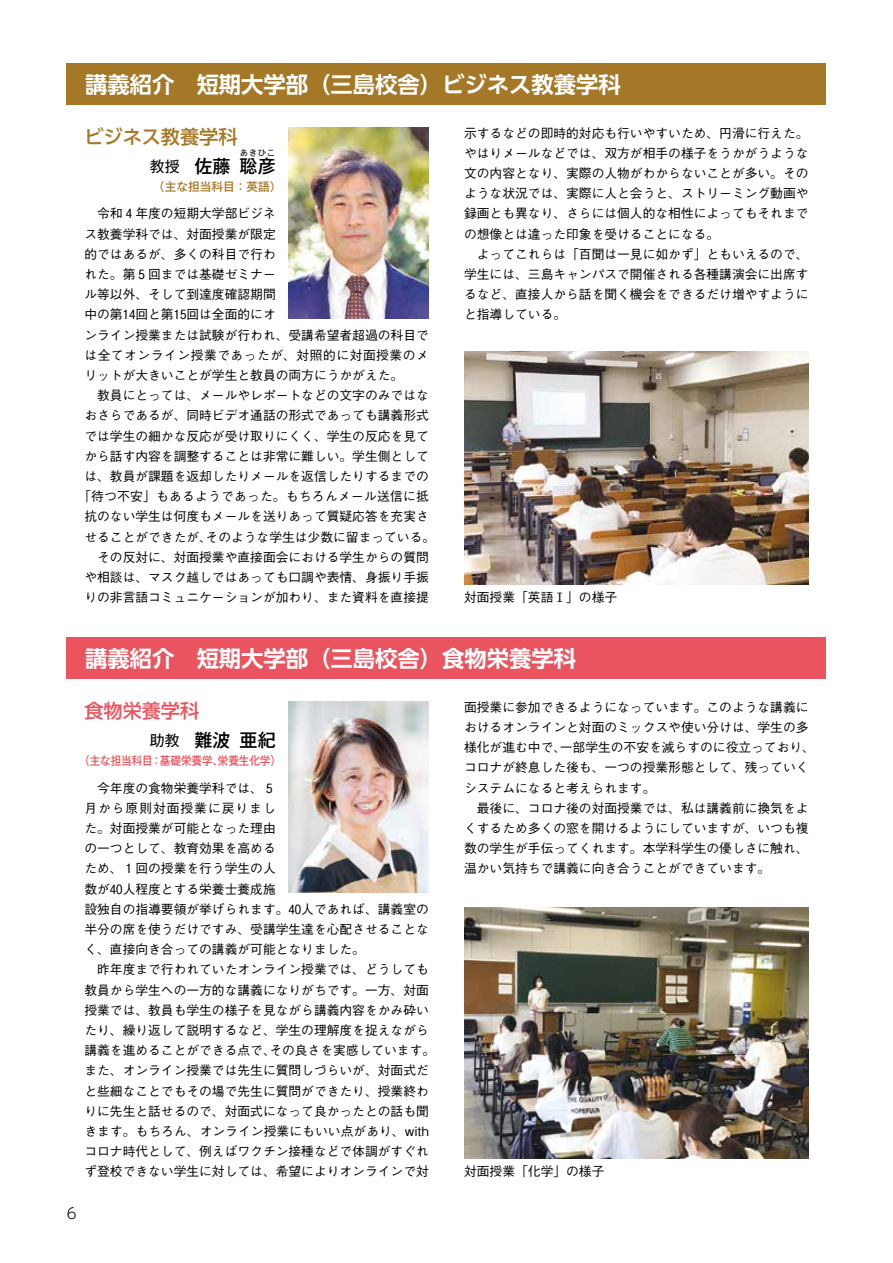
<style>
.page{position:relative;width:893px;height:1263px;background:#fff}
.page>*{position:absolute;margin:0;border:0;box-sizing:border-box;transform-origin:0 0}
.t1{font:700 22.35px "UD Shin Go Pr 6 N De";color:#fff}
.t2{font:500 19.2px "UD Shin Go Pr 6 N";color:#a57827}
.t3{font:500 19.2px "UD Shin Go Pr 6 N";color:#ea545e}
.t4{font:500 18px "Gothic MB101 Pr 6 N";color:#000}
.t5{font:14.85px "Gothic MB101 Pr 6 N";color:#000}
.t6{font:300 14.85px "UD Shin Go Pr 6 N";color:#000}
.t7{font:500 12.75px/20.2px "Gothic BBB Pr 6 N";color:#000}
.t8{font:500 12.75px "Gothic BBB Pr 6 N";letter-spacing:.02em;color:#000}
.t9{font:500 12.75px "Gothic BBB Pr 6 N";letter-spacing:.04em;color:#000}
.t10{font:500 11.7px "Gothic MB101 Pr 6 N";color:#ea545e;scale:.9 1}
.t11{font:500 11.7px "Gothic MB101 Pr 6 N";color:#a57827}
.t12{font:500 8.55px "Gothic MB101 Pr 6 N";color:#000}
.s1{font-weight:500;font-size:18px}
.s2{font-weight:400;font-size:14.85px}
</style>
<div class="page">
<div style="left:67px;top:64px;width:759px;height:41px;background:#a57827"></div>
<img style="left:288px;top:127px;width:141px;height:192px">
<img style="left:464px;top:352px;width:345px;height:233px">
<div style="left:67px;top:638px;width:759px;height:41px;background:#ea545e"></div>
<img style="left:288px;top:701px;width:141px;height:192px">
<img style="left:464px;top:908px;width:345px;height:251px">
<h1 class="t1" style="left:85px;top:66px;width:537px">講義紹介　短期大学部（三島校舎）ビジネス教養学科</h1>
<h2 class="t2" style="left:84px;top:121px;width:155px">ビジネス教養学科</h2>
<p class="t5" style="left:150px;top:154px;width:109px">教授　<span class="s1">佐藤聡</span></p>
<p class="t12" style="left:240px;top:146px;width:37px">あきひこ</p>
<h3 class="t4" style="left:258px;top:151px;width:20px">彦</h3>
<p class="t11" style="left:153px;top:177px;width:130px">（主な担当科目：英語）</p>
<p class="t7" style="left:84px;top:203px;width:193px">　令和４年度の短期大学部ビジネ</p>
<p class="t7" style="left:84px;top:223px;width:193px">ス教養学科では、対面授業が限定</p>
<p class="t7" style="left:84px;top:243px;width:193px">的ではあるが、多くの科目で行わ</p>
<p class="t7" style="left:84px;top:263px;width:193px">れた。第５回までは基礎ゼミナー</p>
<p class="t7" style="left:84px;top:283px;width:193px">ル等以外、そして到達度確認期間</p>
<p class="t7" style="left:84px;top:304px;width:193px">中の第14回と第15回は全面的にオ</p>
<p class="t7" style="left:84px;top:324px;width:346px">ンライン授業または試験が行われ、受講希望者超過の科目で</p>
<p class="t9" style="left:84px;top:345px;width:346px">は全てオンライン授業であったが、対照的に対面授業のメ</p>
<p class="t7" style="left:84px;top:364px;width:320px">リットが大きいことが学生と教員の両方にうかがえた。</p>
<p class="t7" style="left:84px;top:384px;width:346px">　教員にとっては、メールやレポートなどの文字のみではな</p>
<p class="t7" style="left:84px;top:405px;width:346px">おさらであるが、同時ビデオ通話の形式であっても講義形式</p>
<p class="t7" style="left:84px;top:425px;width:346px">では学生の細かな反応が受け取りにくく、学生の反応を見て</p>
<p class="t7" style="left:84px;top:445px;width:346px">から話す内容を調整することは非常に難しい。学生側として</p>
<p class="t7" style="left:84px;top:465px;width:346px">は、教員が課題を返却したりメールを返信したりするまでの</p>
<p class="t8" style="left:78px;top:486px;width:352px">「待つ不安」もあるようであった。もちろんメール送信に抵</p>
<p class="t7" style="left:84px;top:506px;width:346px">抗のない学生は何度もメールを送りあって質疑応答を充実さ</p>
<p class="t7" style="left:84px;top:526px;width:352px">せることができたが、そのような学生は少数に留まっている。</p>
<p class="t7" style="left:84px;top:546px;width:346px">　その反対に、対面授業や直接面会における学生からの質問</p>
<p class="t7" style="left:84px;top:566px;width:346px">や相談は、マスク越しではあっても口調や表情、身振り手振</p>
<p class="t7" style="left:84px;top:586px;width:346px">りの非言語コミュニケーションが加わり、また資料を直接提</p>
<p class="t7" style="left:464px;top:122px;width:346px">示するなどの即時的対応も行いやすいため、円滑に行えた。やはりメールなどでは、双方が相手の様子をうかがうような文の内容となり、実際の人物がわからないことが多い。そのような状況では、実際に人と会うと、ストリーミング動画や録画とも異なり、さらには個人的な相性によってもそれまでの想像とは違った印象を受けることになる。<br>　よってこれらは「百聞は一見に如かず」ともいえるので、学生には、三島キャンパスで開催される各種講演会に出席するなど、直接人から話を聞く機会をできるだけ増やすようにと指導している。</p>
<p class="t7" style="left:464px;top:586px;width:155px">対面授業「英語Ⅰ」の様子</p>
<h1 class="t1" style="left:85px;top:640px;width:493px">講義紹介　短期大学部（三島校舎）食物栄養学科</h1>
<h2 class="t3" style="left:84px;top:695px;width:116px">食物栄養学科</h2>
<h3 class="t4" style="left:150px;top:725px;width:127px"><span class="s2">助教　</span>難波亜紀</h3>
<p class="t10" style="left:79px;top:751px;width:226px">（主な担当科目：基礎栄養学、栄養生化学）</p>
<p class="t7" style="left:84px;top:777px;width:352px">　今年度の食物栄養学科では、５<br>月から原則対面授業に戻りまし<br>た。対面授業が可能となった理由<br>の一つとして、教育効果を高める<br>ため、１回の授業を行う学生の人<br>数が40人程度とする栄養士養成施<br>設独自の指導要領が挙げられます。40人であれば、講義室の半分の席を使うだけですみ、受講学生達を心配させることなく、直接向き合っての講義が可能となりました。<br>　昨年度まで行われていたオンライン授業では、どうしても教員から学生への一方的な講義になりがちです。一方、対面授業では、教員も学生の様子を見ながら講義内容をかみ砕いたり、繰り返して説明するなど、学生の理解度を捉えながら講義を進めることができる点で、その良さを実感しています。また、オンライン授業では先生に質問しづらいが、対面式だと些細なことでもその場で先生に質問ができたり、授業終わりに先生と話せるので、対面式になって良かったとの話も聞きます。もちろん、オンライン授業にもいい点があり、withコロナ時代として、例えばワクチン接種などで体調がすぐれず登校できない学生に対しては、希望によりオンラインで対</p>
<p class="t6" style="left:67px;top:1201px;width:11px">6</p>
<p class="t7" style="left:464px;top:696px;width:352px">面授業に参加できるようになっています。このような講義におけるオンラインと対面のミックスや使い分けは、学生の多様化が進む中で、一部学生の不安を減らすのに役立っており、コロナが終息した後も、一つの授業形態として、残っていくシステムになると考えられます。<br>　最後に、コロナ後の対面授業では、私は講義前に換気をよくするため多くの窓を開けるようにしていますが、いつも複数の学生が手伝ってくれます。本学科学生の優しさに触れ、温かい気持ちで講義に向き合うことができています。</p>
<p class="t7" style="left:464px;top:1161px;width:142px">対面授業「化学」の様子</p>
</div>
